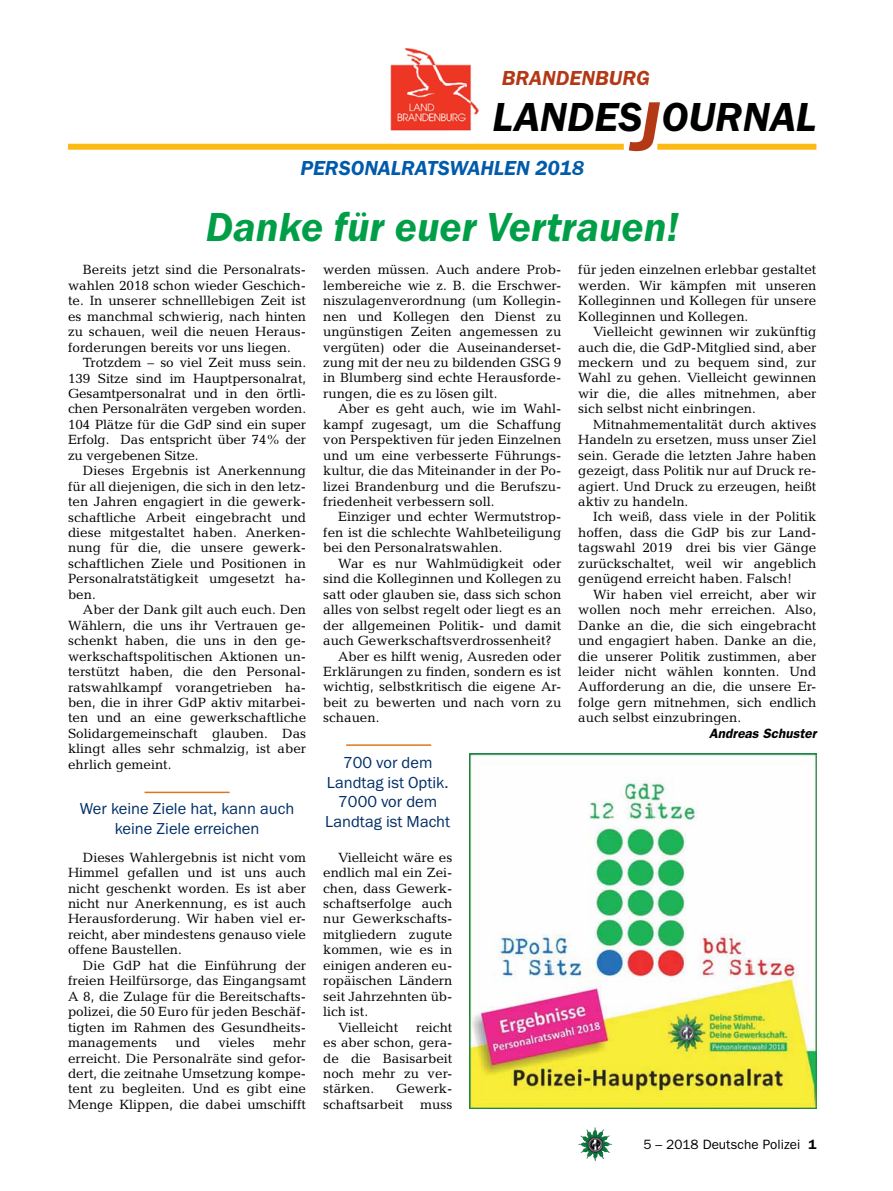
<style>
.page{position:relative;width:893px;height:1191px;background:#fff}
.page>*{position:absolute;margin:0;border:0;box-sizing:border-box;transform-origin:0 0}
.t1{font:italic 600 42px "Franklin Gothic Itc T";color:#009f47}
.t2{font:italic 600 42px "Franklin Gothic Itc T";color:#000}
.t3{font:italic 600 21px "Franklin Gothic Itc T";color:#005baa}
.t4{font:italic 600 21px "Franklin Gothic Itc T";color:#b33916}
.t5{font:16.5px/19.5px "Franklin Gothic Itc T";color:#002f67;text-align:center}
.t6{font:13.5px/15.5px "Candida";color:#000;text-align:justify}
.t7{font:13.5px "Franklin Gothic";color:#000}
.t8{font:italic 600 13.5px "Franklin Gothic";color:#000}
.s1{font-size:72px;color:#b33916}
.s2{font-weight:600}
</style>
<div class="page">
<img style="left:578px;top:1127px;width:17px;height:25px">
<img style="left:390px;top:48px;width:89px;height:83px">
<div style="left:657px;top:144px;width:159px;height:6px;background:#fdb913"></div>
<div style="left:68px;top:144px;width:556px;height:6px;background:#fdb913"></div>
<img style="left:469px;top:753px;width:347px;height:355px">
<hr style="left:145px;top:791px;width:85px;height:2px;background:#de761c">
<hr style="left:346px;top:744px;width:85px;height:2px;background:#de761c">
<h2 class="t4" style="left:502px;top:66px;width:150px">BRANDENBURG</h2>
<h1 class="t2" style="left:492px;top:93px;width:325px">LANDES<span class="s1">J</span>OURNAL</h1>
<h2 class="t3" style="left:300px;top:156px;width:27px">Personalra</h2>
<h2 class="t3" style="left:427px;top:156px;width:80px">tswahlen</h2>
<h2 class="t3" style="left:535px;top:156px;width:50px">2018</h2>
<h1 class="t1" style="left:206px;top:202px;width:475px">Danke für euer Vertrauen!</h1>
<p class="t6" style="left:68px;top:262px;width:240px;text-indent:15px">Bereits jetzt sind die Personalrats&shy;wahlen 2018 schon wieder Geschich&shy;te. In unserer schnelllebigen Zeit ist es manchmal schwierig, nach hinten zu schauen, weil die neuen Heraus&shy;forderungen bereits vor uns liegen.</p>
<p class="t6" style="left:68px;top:355px;width:240px;text-indent:15px">Trotzdem – so viel Zeit muss sein.<br>139 Sitze sind im Hauptpersonalrat, Gesamtpersonalrat und in den örtli&shy;chen Personalräten vergeben worden.<br>104 Plätze für die GdP sind ein super Erfolg. Das entspricht über 74% der zu vergebenen Sitze.</p>
<p class="t6" style="left:68px;top:463px;width:240px;text-indent:15px">Dieses Ergebnis ist Anerkennung für all diejenigen, die sich in den letz&shy;ten Jahren engagiert in die gewerk&shy;schaftliche Arbeit eingebracht und diese mitgestaltet haben. Anerken&shy;nung für die, die unsere gewerk&shy;schaftlichen Ziele und Positionen in Personalratstätigkeit umgesetzt ha&shy;ben.</p>
<p class="t6" style="left:68px;top:602px;width:240px;text-indent:15px">Aber der Dank gilt auch euch. Den Wählern, die uns ihr Vertrauen ge&shy;schenkt haben, die uns in den ge&shy;werkschaftspolitischen Aktionen un&shy;terstützt haben, die den Personal&shy;ratswahlkampf vorangetrieben ha&shy;ben, die in ihrer GdP aktiv mitarbei&shy;ten und an eine gewerkschaftliche Solidargemeinschaft glauben. Das klingt alles sehr schmalzig, ist aber ehrlich gemeint.</p>
<p class="t5" style="left:80px;top:799px;width:216px">Wer keine Ziele hat, kann auch keine Ziele erreichen</p>
<p class="t6" style="left:68px;top:849px;width:240px;text-indent:15px">Dieses Wahlergebnis ist nicht vom Himmel gefallen und ist uns auch nicht geschenkt worden. Es ist aber nicht nur Anerkennung, es ist auch Herausforderung. Wir haben viel er&shy;reicht, aber mindestens genauso viele offene Baustellen.</p>
<p class="t6" style="left:68px;top:957px;width:240px;text-indent:15px">Die GdP hat die Einführung der freien Heilfürsorge, das Eingangsamt A 8, die Zulage für die Bereitschafts&shy;polizei, die 50 Euro für jeden Beschäf&shy;tigten im Rahmen des Gesundheits&shy;managements</p>
<p class="t6" style="left:68px;top:1034px;width:240px;text-indent:205px">mehr erreicht. Die Personalräte sind gefor&shy;dert, die zeitnahe Umsetzung kompe&shy;tent zu begleiten. Und es gibt eine Menge Klippen, die dabei umschifft</p>
<p class="t6" style="left:175px;top:1034px;width:26px">und</p>
<p class="t6" style="left:218px;top:1034px;width:38px">vieles</p>
<p class="t6" style="left:323px;top:262px;width:240px">werden müssen. Auch andere Prob&shy;lembereiche wie z. B. die Erschwer&shy;niszulagenverordnung (um Kollegin&shy;nen und Kollegen den Dienst zu ungünstigen Zeiten angemessen zu vergüten) oder die Auseinanderset&shy;zung mit der neu zu bildenden GSG 9 in Blumberg sind echte Herausforde&shy;rungen, die es zu lösen gilt.</p>
<p class="t6" style="left:323px;top:401px;width:240px;text-indent:15px">Aber es geht auch, wie im Wahl&shy;kampf zugesagt, um die Schaffung von Perspektiven für jeden Einzelnen und um eine verbesserte Führungs&shy;kultur, die das Miteinander in der Po&shy;lizei Brandenburg und die Berufszu&shy;friedenheit verbessern soll.</p>
<p class="t6" style="left:323px;top:509px;width:240px;text-indent:15px">Einziger und echter Wermutstrop&shy;fen ist die schlechte Wahlbeteiligung bei den Personalratswahlen.</p>
<p class="t6" style="left:338px;top:555px;width:225px">War es nur Wahlmüdigkeit oder</p>
<p class="t6" style="left:323px;top:571px;width:240px">sind die Kolleginnen und Kollegen zu</p>
<p class="t6" style="left:323px;top:586px;width:240px">satt oder glauben sie, dass sich schon</p>
<p class="t6" style="left:323px;top:602px;width:240px">alles von selbst regelt oder liegt es an</p>
<p class="t6" style="left:323px;top:617px;width:240px">der allgemeinen Politik- und damit</p>
<p class="t6" style="left:323px;top:633px;width:230px">auch Gewerkschaftsverdrossenheit?</p>
<p class="t6" style="left:338px;top:648px;width:225px">Aber es hilft wenig, Ausreden oder</p>
<p class="t6" style="left:323px;top:663px;width:240px">Erklärungen zu finden, sondern es ist</p>
<p class="t6" style="left:323px;top:679px;width:240px">wichtig, selbstkritisch die eigene Ar-</p>
<p class="t6" style="left:323px;top:694px;width:240px">beit zu bewerten und nach vorn zu</p>
<p class="t6" style="left:323px;top:710px;width:58px">schauen.</p>
<p class="t5" style="left:325px;top:752px;width:126px">700 vor dem<br>Landtag ist Optik.<br>7000 vor dem<br>Landtag ist Macht</p>
<p class="t6" style="left:338px;top:849px;width:116px">Vielleicht wäre es</p>
<p class="t6" style="left:323px;top:865px;width:131px">endlich mal ein Zei-</p>
<p class="t6" style="left:323px;top:880px;width:131px">chen, dass Gewerk-</p>
<p class="t6" style="left:323px;top:895px;width:131px">schaftserfolge auch</p>
<p class="t6" style="left:323px;top:911px;width:131px">nur Gewerkschafts-</p>
<p class="t6" style="left:323px;top:926px;width:131px">mitgliedern zugute</p>
<p class="t6" style="left:323px;top:942px;width:131px">kommen, wie es in</p>
<p class="t6" style="left:323px;top:957px;width:131px">einigen anderen eu-</p>
<p class="t6" style="left:323px;top:973px;width:131px">ropäischen Ländern</p>
<p class="t6" style="left:323px;top:988px;width:131px">seit Jahrzehnten üb-</p>
<p class="t6" style="left:323px;top:1004px;width:46px">lich ist.</p>
<p class="t6" style="left:338px;top:1019px;width:62px">Vielleicht</p>
<p class="t6" style="left:323px;top:1019px;width:131px;text-indent:93px">reicht es aber schon, gera&shy;de die Basisarbeit noch mehr zu ver&shy;stärken.</p>
<p class="t6" style="left:323px;top:1081px;width:131px;text-align:right">Gewerk&shy;schaftsarbeit muss</p>
<p class="t6" style="left:578px;top:262px;width:240px">für jeden einzelnen erlebbar gestaltet werden. Wir kämpfen mit unseren Kolleginnen und Kollegen für unsere Kolleginnen und Kollegen.</p>
<p class="t6" style="left:578px;top:324px;width:240px;text-indent:15px">Vielleicht gewinnen wir zukünftig auch die, die GdP-Mitglied sind, aber meckern und zu bequem sind, zur Wahl zu gehen. Vielleicht gewinnen wir die, die alles mitnehmen, aber sich selbst nicht einbringen.</p>
<p class="t6" style="left:578px;top:416px;width:240px;text-indent:15px">Mitnahmementalität durch aktives Handeln zu ersetzen, muss unser Ziel sein. Gerade die letzten Jahre haben gezeigt, dass Politik nur auf Druck re&shy;agiert. Und Druck zu erzeugen, heißt aktiv zu handeln.</p>
<p class="t6" style="left:578px;top:509px;width:240px;text-indent:15px">Ich weiß, dass viele in der Politik hoffen, dass die GdP bis zur Land&shy;tagswahl 2019 drei bis vier Gänge zurückschaltet, weil wir angeblich genügend erreicht haben. Falsch!</p>
<p class="t6" style="left:578px;top:586px;width:240px;text-indent:15px">Wir haben viel erreicht, aber wir wollen noch mehr erreichen. Also, Danke an die, die sich eingebracht und engagiert haben. Danke an die, die unserer Politik zustimmen, aber leider nicht wählen konnten. Und Aufforderung an die, die unsere Er&shy;folge gern mitnehmen, sich endlich auch selbst einzubringen.</p>
<p class="t8" style="left:709px;top:725px;width:109px">Andreas Schuster</p>
<p class="t7" style="left:643px;top:1136px;width:175px">5 – 2018 Deutsche Polizei <span class="s2">1</span></p>
</div>
